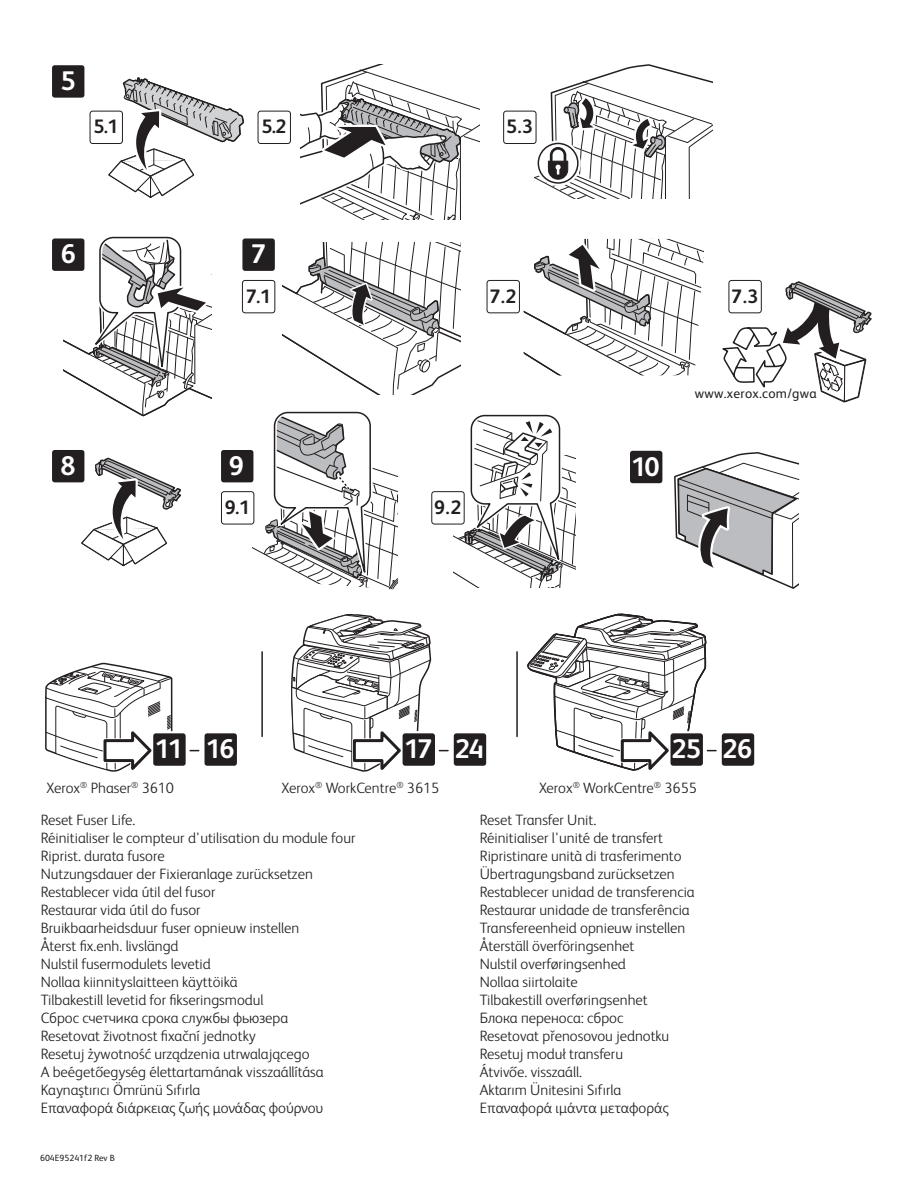
<style>
.page{position:relative;width:918px;height:1188px;background:#fff}
.page>*{position:absolute;margin:0;border:0;box-sizing:border-box;transform-origin:0 0}
.t1{font:700 27px "Xerox Sans";letter-spacing:-.055em;color:#fff}
.t2{font:700 19.5px "Xerox Sans";color:#231f20}
.t3{font:300 15px/18px "Xerox Sans";color:#231f20}
.t4{font:13.5px "Xerox Sans";letter-spacing:.025em;color:#231f20}
.t5{font:9px "Xerox Sans";color:#231f20}
</style>
<div class="page">
<div style="left:52px;top:450px;width:32px;height:32px;background:#231f20;border-radius:3px"></div>
<div style="left:221px;top:450px;width:32px;height:32px;background:#231f20;border-radius:3px"></div>
<div style="left:630px;top:451px;width:32px;height:32px;background:#231f20;border-radius:3px"></div>
<svg style="left:674px;top:452px;width:126px;height:137px"></svg>
<svg style="left:453px;top:414px;width:122px;height:174px"></svg>
<div style="left:432px;top:492px;width:32px;height:32px;background:#fff;border-radius:3px"></div>
<div style="left:431px;top:491px;width:34px;height:33px;border:1px solid #231f20;border-radius:3px"></div>
<div style="left:221px;top:491px;width:33px;height:33px;border:1px solid #231f20;border-radius:3px"></div>
<div style="left:487px;top:280px;width:33px;height:33px;border:1px solid #231f20;border-radius:3px"></div>
<div style="left:242px;top:280px;width:33px;height:33px;border:1px solid #231f20;border-radius:3px"></div>
<div style="left:52px;top:238px;width:32px;height:33px;background:#231f20;border-radius:3px"></div>
<div style="left:242px;top:238px;width:33px;height:33px;background:#231f20;border-radius:3px"></div>
<svg style="left:63px;top:236px;width:149px;height:181px"></svg>
<svg style="left:282px;top:243px;width:179px;height:151px"></svg>
<svg style="left:524px;top:239px;width:180px;height:136px"></svg>
<svg style="left:722px;top:280px;width:150px;height:123px"></svg>
<div style="left:503px;top:111px;width:33px;height:33px;border:1px solid #231f20;border-radius:3px"></div>
<div style="left:52px;top:65px;width:32px;height:33px;background:#231f20;border-radius:3px"></div>
<svg style="left:534px;top:65px;width:179px;height:133px"></svg>
<svg style="left:301px;top:64px;width:178px;height:155px"></svg>
<div style="left:258px;top:111px;width:33px;height:33px;border:1px solid #231f20;border-radius:3px"></div>
<div style="left:90px;top:111px;width:33px;height:33px;border:1px solid #231f20;border-radius:3px"></div>
<svg style="left:107px;top:77px;width:137px;height:121px"></svg>
<svg style="left:80px;top:456px;width:102px;height:111px"></svg>
<hr style="left:516px;top:652px;width:2px;height:84px;background:#231f20">
<div style="left:151px;top:731px;width:37px;height:37px;border:4px solid #fff;border-radius:3px"></div>
<div style="left:153px;top:733px;width:33px;height:33px;background:#231f20;border-radius:3px"></div>
<div style="left:202px;top:731px;width:37px;height:37px;border:4px solid #fff;border-radius:3px"></div>
<div style="left:205px;top:733px;width:32px;height:33px;background:#231f20;border-radius:3px"></div>
<svg style="left:45px;top:662px;width:128px;height:110px"></svg>
<div style="left:400px;top:731px;width:37px;height:37px;border:4px solid #fff;border-radius:3px"></div>
<div style="left:403px;top:733px;width:32px;height:33px;background:#231f20;border-radius:3px"></div>
<svg style="left:252px;top:411px;width:180px;height:361px"></svg>
<div style="left:720px;top:731px;width:36px;height:37px;border:4px solid #fff;border-radius:3px"></div>
<div style="left:722px;top:733px;width:32px;height:33px;background:#231f20;border-radius:3px"></div>
<svg style="left:527px;top:613px;width:189px;height:158px"></svg>
<div style="left:452px;top:731px;width:36px;height:37px;border:4px solid #fff;border-radius:3px"></div>
<div style="left:454px;top:733px;width:32px;height:33px;background:#231f20;border-radius:3px"></div>
<h1 class="t1" style="left:60px;top:62px;width:17px">5</h1>
<h2 class="t2" style="left:93px;top:113px;width:27px">5.1</h2>
<h2 class="t2" style="left:261px;top:113px;width:27px">5.2</h2>
<h1 class="t1" style="left:61px;top:235px;width:17px">6</h1>
<h1 class="t1" style="left:251px;top:235px;width:17px">7</h1>
<h2 class="t2" style="left:506px;top:113px;width:29px">5.3</h2>
<h2 class="t2" style="left:246px;top:283px;width:27px">7.1</h2>
<h2 class="t2" style="left:489px;top:283px;width:29px">7.2</h2>
<h2 class="t2" style="left:731px;top:283px;width:29px">7.3</h2>
<h1 class="t1" style="left:60px;top:447px;width:17px">8</h1>
<h1 class="t1" style="left:229px;top:447px;width:17px">9</h1>
<h1 class="t1" style="left:631px;top:448px;width:30px">10</h1>
<h2 class="t2" style="left:225px;top:494px;width:27px">9.1</h2>
<h2 class="t2" style="left:434px;top:494px;width:29px">9.2</h2>
<p class="t4" style="left:695px;top:385px;width:123px">www.xerox.com/gwa</p>
<h1 class="t1" style="left:155px;top:730px;width:81px">11 16</h1>
<h1 class="t1" style="left:404px;top:730px;width:81px">17 24</h1>
<h1 class="t1" style="left:671px;top:730px;width:82px">25 26</h1>
<p class="t3" style="left:46px;top:778px;width:129px">Xerox<sup>®</sup> Phaser<sup>®</sup> 3610</p>
<p class="t3" style="left:539px;top:778px;width:159px">Xerox<sup>®</sup> WorkCentre<sup>®</sup> 3655</p>
<p class="t3" style="left:281px;top:778px;width:159px">Xerox<sup>®</sup> WorkCentre<sup>®</sup> 3615</p>
<p class="t3" style="left:41px;top:810px;width:316px">Reset Fuser Life.<br>Réinitialiser le compteur d'utilisation du module four Riprist. durata fusore<br>Nutzungsdauer der Fixieranlage zurücksetzen Restablecer vida útil del fusor<br>Restaurar vida útil do fusor<br>Bruikbaarheidsduur fuser opnieuw instellen<br>Återst fix.enh. livslängd<br>Nulstil fusermodulets levetid<br>Nollaa kiinnityslaitteen käyttöikä<br>Tilbakestill levetid for fikseringsmodul<br>Сброс счетчика срока службы фьюзера<br>Resetovat životnost fixační jednotky<br>Resetuj żywotność urządzenia utrwalającego<br>A beégetőegység élettartamának visszaállítása Kaynaştırıcı Ömrünü Sıfırla<br>Επαναφορά διάρκειας ζωής µονάδας φούρνου</p>
<p class="t5" style="left:40px;top:1152px;width:76px">604E95241f2 Rev B</p>
<p class="t3" style="left:480px;top:810px;width:217px">Reset Transfer Unit.<br>Réinitialiser l'unité de transfert<br>Ripristinare unità di trasferimento<br>Übertragungsband zurücksetzen<br>Restablecer unidad de transferencia<br>Restaurar unidade de transferência<br>Transfereenheid opnieuw instellen<br>Återställ överföringsenhet<br>Nulstil overføringsenhed<br>Nollaa siirtolaite<br>Tilbakestill overføringsenhet<br>Блока переноса: сброс<br>Resetovat přenosovou jednotku<br>Resetuj moduł transferu<br>Átvivőe. visszaáll.<br>Aktarım Ünitesini Sıfırla<br>Επαναφορά ιµάντα µεταφοράς</p>
</div>
